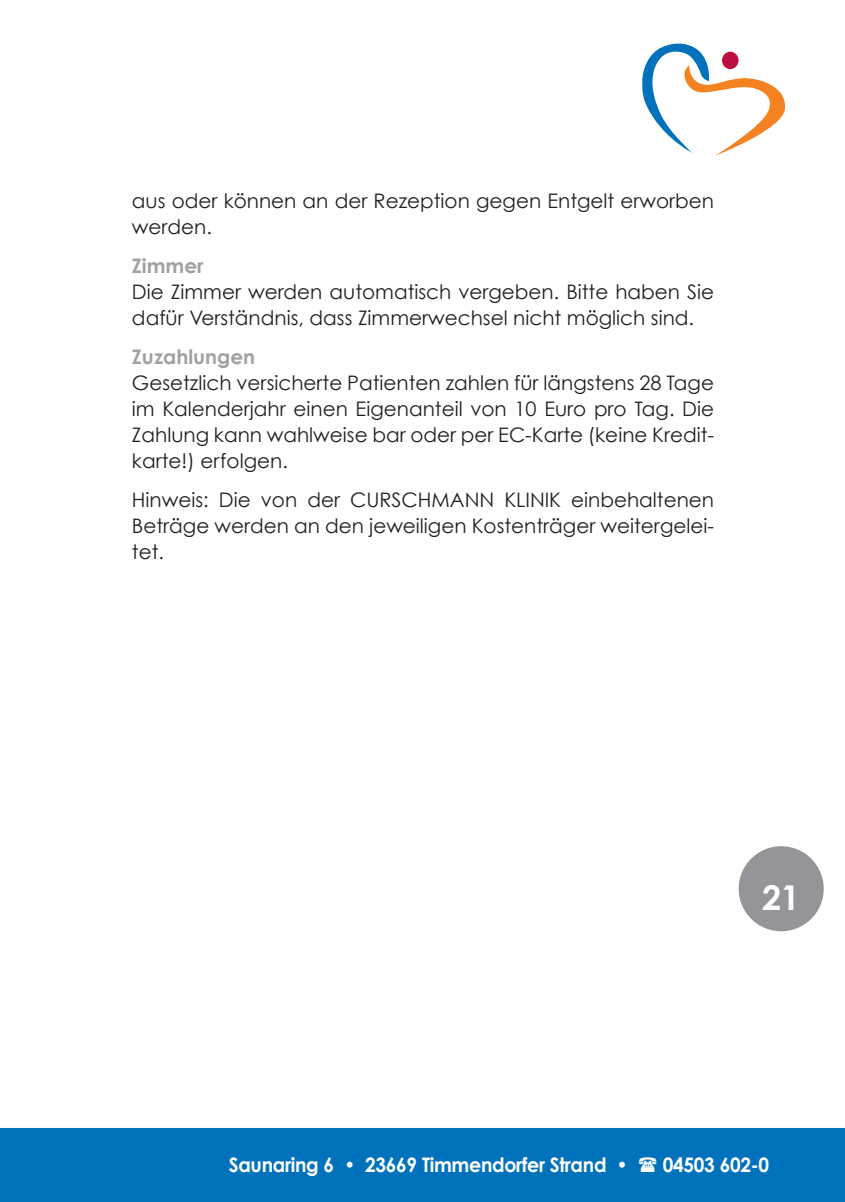
<style>
.page{position:relative;width:845px;height:1202px;background:#fff}
.page>*{position:absolute;margin:0;border:0;box-sizing:border-box;transform-origin:0 0}
.t1{font:700 34.2px "Century Gothic";color:#fff}
.t2{font:20px/26px "Century Gothic";color:#231f20}
.t3{font:700 20px "Century Gothic";letter-spacing:-.015em;color:#fff;scale:.95 1}
.t4{font:700 20px "Century Gothic";color:#a1a1a5}
</style>
<div class="page">
<div style="left:0;top:1128px;width:845px;height:74px;background:#0072bc"></div>
<div style="left:738px;top:846px;width:85px;height:85px;background:#939598;border-radius:50%"></div>
<svg style="left:642px;top:44px;width:143px;height:112px"></svg>
<p class="t2" style="left:132px;top:189px;width:583px">aus oder können an der Rezeption gegen Entgelt erworben werden.</p>
<p class="t4" style="left:132px;top:257px;width:73px">Zimmer</p>
<p class="t2" style="left:132px;top:280px;width:583px">Die Zimmer werden automatisch vergeben. Bitte haben Sie dafür Verständnis, dass Zimmerwechsel nicht möglich sind.</p>
<p class="t4" style="left:132px;top:348px;width:125px">Zuzahlungen</p>
<p class="t2" style="left:132px;top:371px;width:583px;text-align:justify">Gesetzlich versicherte Patienten zahlen für längstens 28 Tage im Kalenderjahr einen Eigenanteil von 10 Euro pro Tag. Die Zahlung kann wahlweise bar oder per EC-Karte (keine Kredit&shy;karte!) erfolgen.</p>
<p class="t2" style="left:132px;top:488px;width:583px;text-align:justify">Hinweis: Die von der CURSCHMANN KLINIK einbehaltenen Beträge werden an den jeweiligen Kostenträger weitergelei&shy;tet.</p>
<h1 class="t1" style="left:762px;top:883px;width:39px">21</h1>
<p class="t3" style="left:229px;top:1157px;width:421px">Saunaring 6 • 23669 Timmendorfer Strand •</p>
<p class="t3" style="left:663px;top:1157px;width:113px">04503 602-0</p>
</div>
